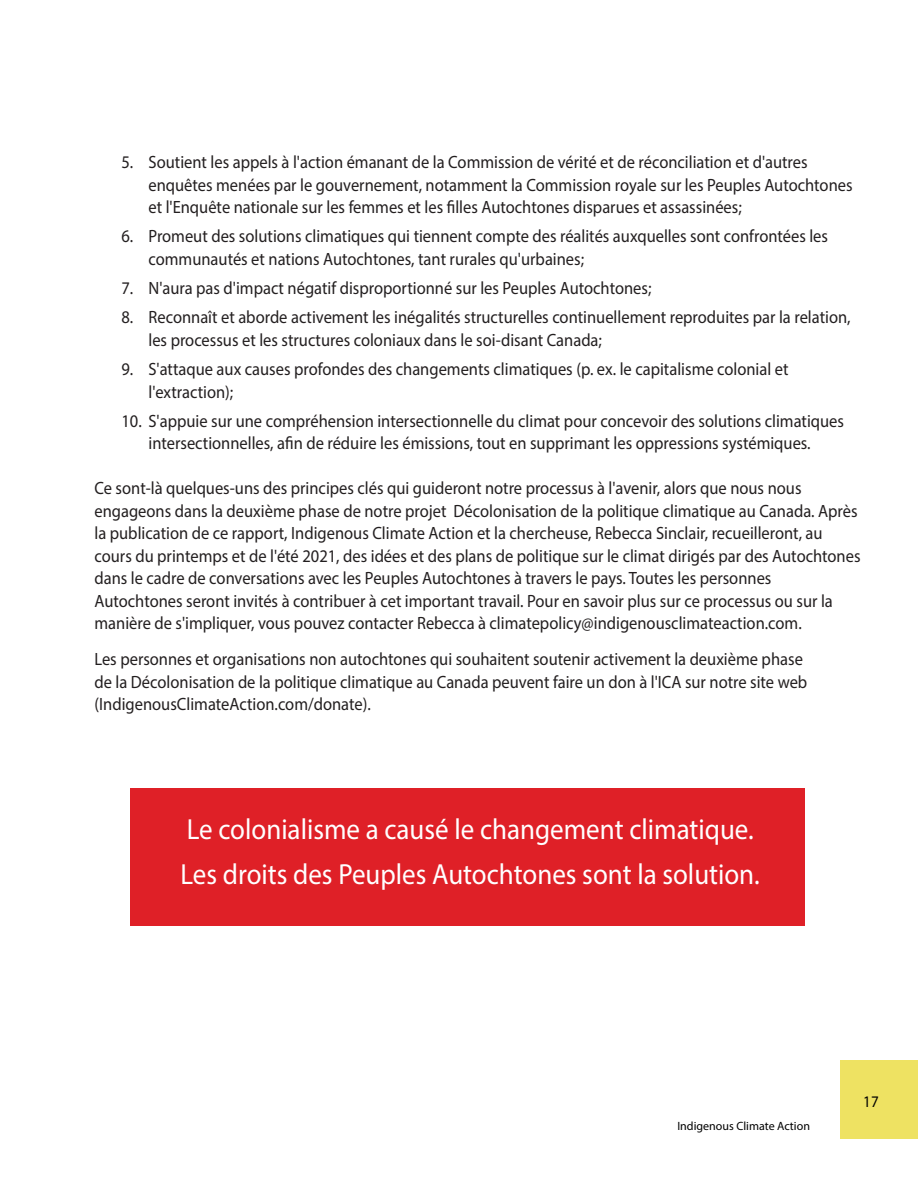
<style>
.page{position:relative;width:918px;height:1188px;background:#fff}
.page>*{position:absolute;margin:0;border:0;box-sizing:border-box;transform-origin:0 0}
.t1{font:29.1px/45px "Myriad Pro";color:#fff;scale:.93 1}
.t2{font:17.85px/22.5px "Myriad Pro";color:#231f20;scale:.93 1}
.t3{font:16.2px "Myriad Pro";color:#000;scale:.93 1}
.t4{font:12px "Myriad Pro";color:#000}
</style>
<div class="page">
<div style="left:840px;top:1060px;width:78px;height:79px;background:#eee262"></div>
<div style="left:130px;top:788px;width:675px;height:138px;background:#df2027"></div>
<p class="t2" style="left:148px;top:151px;width:759px;text-indent:-27px">5. Soutient les appels à l'action émanant de la Commission de vérité et de réconciliation et d'autres enquêtes menées par le gouvernement, notamment la Commission royale sur les Peuples Autochtones et l'Enquête nationale sur les femmes et les filles Autochtones disparues et assassinées;</p>
<p class="t2" style="left:148px;top:225px;width:732px;text-indent:-27px">6. Promeut des solutions climatiques qui tiennent compte des réalités auxquelles sont confrontées les communautés et nations Autochtones, tant rurales qu'urbaines;</p>
<p class="t2" style="left:122px;top:277px;width:571px">7. N'aura pas d'impact négatif disproportionné sur les Peuples Autochtones;</p>
<p class="t2" style="left:148px;top:306px;width:757px;text-indent:-27px">8. Reconnaît et aborde activement les inégalités structurelles continuellement reproduites par la relation, les processus et les structures coloniaux dans le soi-disant Canada;</p>
<p class="t2" style="left:148px;top:358px;width:690px;text-indent:-27px">9. S'attaque aux causes profondes des changements climatiques (p. ex. le capitalisme colonial et l'extraction);</p>
<p class="t2" style="left:122px;top:409px;width:778px;text-align:center">10. S'appuie sur une compréhension intersectionnelle du climat pour concevoir des solutions climatiques intersectionnelles, afin de réduire les émissions, tout en supprimant les oppressions systémiques.</p>
<p class="t2" style="left:94px;top:477px;width:825px">Ce sont-là quelques-uns des principes clés qui guideront notre processus à l'avenir, alors que nous nous engageons dans la deuxième phase de notre projet Décolonisation de la politique climatique au Canada. Après la publication de ce rapport, Indigenous Climate Action et la chercheuse, Rebecca Sinclair, recueilleront, au cours du printemps et de l'été 2021, des idées et des plans de politique sur le climat dirigés par des Autochtones dans le cadre de conversations avec les Peuples Autochtones à travers le pays. Toutes les personnes Autochtones seront invités à contribuer à cet important travail. Pour en savoir plus sur ce processus ou sur la manière de s'impliquer, vous pouvez contacter Rebecca à climatepolicy@indigenousclimateaction.com.</p>
<p class="t2" style="left:94px;top:648px;width:768px">Les personnes et organisations non autochtones qui souhaitent soutenir activement la deuxième phase de la Décolonisation de la politique climatique au Canada peuvent faire un don à l'ICA sur notre site web (IndigenousClimateAction.com/donate).</p>
<p class="t1" style="left:181px;top:807px;width:624px">Le colonialisme a causé le changement climatique.<br>Les droits des Peuples Autochtones sont la solution.</p>
<p class="t4" style="left:677px;top:1119px;width:134px">Indigenous Climate Action</p>
<p class="t3" style="left:863px;top:1092px;width:18px">17</p>
</div>
